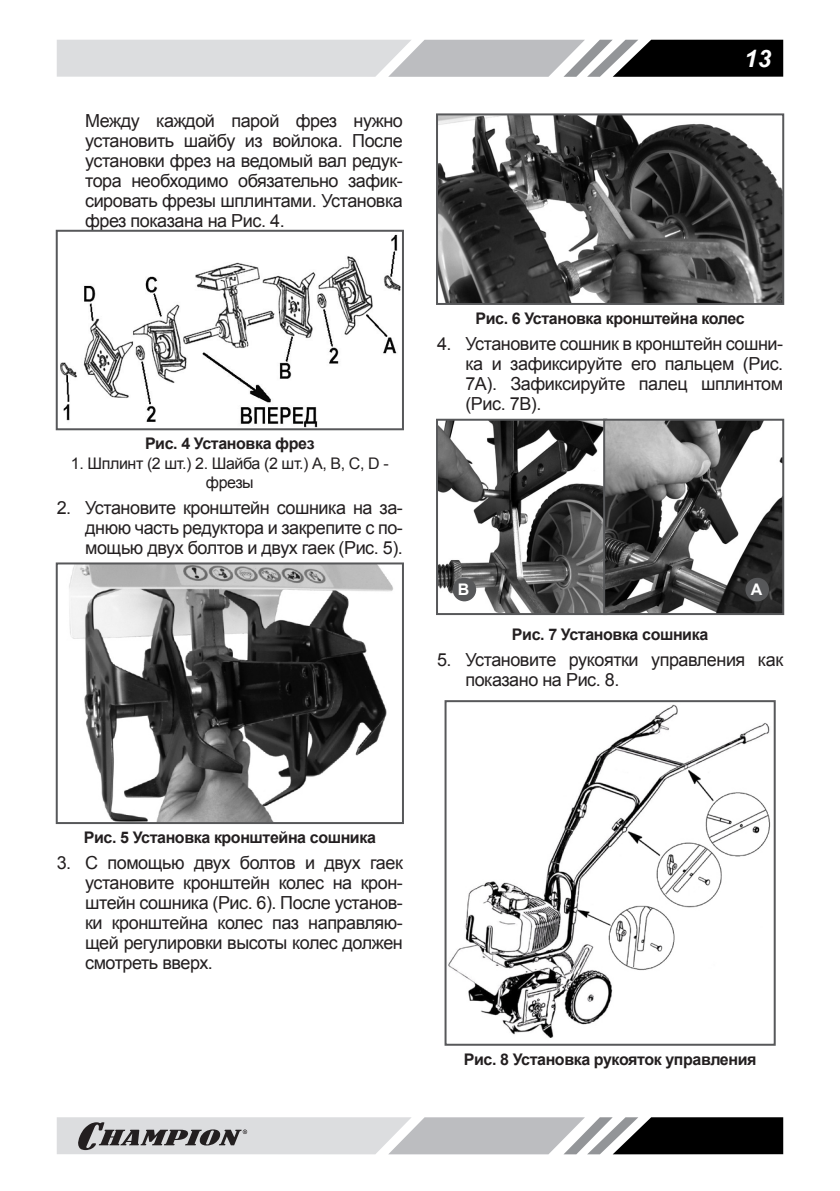
<style>
.page{position:relative;width:840px;height:1191px;background:#fff}
.page>*{position:absolute;margin:0;border:0;box-sizing:border-box;transform-origin:0 0}
.t1{font:italic 700 24px "Arial";color:#fff}
.Текст_список{font:18px/20px "Arial";letter-spacing:-.025em;color:#231f20;text-align:justify}
.РИСУНОК{font:700 16px "Arial";letter-spacing:-.025em;color:#231f20}
.РИСУНОК_список{font:16px/19.2px "Arial";letter-spacing:-.025em;color:#231f20;text-align:center}
.pic_h_left{font:700 16px "Arial";letter-spacing:-.025em;color:#231f20}
.Заголовок_1{font:700 16px "Arial";color:#fff}
</style>
<div class="page">
<svg style="left:57px;top:40px;width:725px;height:37px;background:#a7a8aa"></svg>
<svg style="left:57px;top:1117px;width:725px;height:37px;background:#9c9d9e"></svg>
<img style="left:60px;top:234px;width:341px;height:193px">
<div style="left:56px;top:230px;width:348px;height:200px;border:2px solid #57585a"></div>
<img style="left:69px;top:565px;width:324px;height:256px">
<div style="left:56px;top:562px;width:348px;height:262px;border:2px solid #57585a"></div>
<img style="left:439px;top:116px;width:341px;height:186px">
<div style="left:436px;top:113px;width:347px;height:192px;border:2px solid #57585a"></div>
<img style="left:439px;top:422px;width:163px;height:190px">
<div style="left:436px;top:419px;width:171px;height:196px;border:2px solid #57585a"></div>
<img style="left:605px;top:422px;width:175px;height:190px">
<div style="left:602px;top:419px;width:181px;height:196px;border:2px solid #57585a"></div>
<div style="left:745px;top:578px;width:23px;height:23px;background:#57585a;border-radius:50%"></div>
<div style="left:452px;top:578px;width:24px;height:23px;background:#57585a;border-radius:50%"></div>
<img style="left:448px;top:704px;width:323px;height:334px">
<div style="left:444px;top:700px;width:331px;height:345px;border:2px solid #57585a"></div>
<p class="Текст_список" style="left:85px;top:110px;width:319px">Между каждой парой фрез нужно установить шайбу из войлока. После установки фрез на ведомый вал редук&shy;тора необходимо обязательно зафик&shy;сировать фрезы шплинтами. Установка фрез показана на Рис. 4.</p>
<p class="РИСУНОК" style="left:145px;top:433px;width:171px">Рис. 4 Установка фрез</p>
<p class="РИСУНОК_список" style="left:71px;top:453px;width:319px">1. Шплинт (2 шт.) 2. Шайба (2 шт.) А, В, С, D - фрезы</p>
<p class="Текст_список" style="left:85px;top:497px;width:319px;text-indent:-28px">2. Установите кронштейн сошника на за&shy;днюю часть редуктора и закрепите с по&shy;мощью двух болтов и двух гаек (Рис. 5).</p>
<h1 class="t1" style="left:743px;top:42px;width:28px">13</h1>
<p class="РИСУНОК" style="left:475px;top:308px;width:270px">Рис. 6 Установка кронштейна колес</p>
<p class="Текст_список" style="left:465px;top:334px;width:319px;text-indent:-28px">4. Установите сошник в кронштейн сошни&shy;ка и зафиксируйте его пальцем (Рис.<br>7А). Зафиксируйте палец шплинтом (Рис. 7В).</p>
<p class="Заголовок_1" style="left:457px;top:579px;width:13px">B</p>
<p class="Заголовок_1" style="left:750px;top:579px;width:13px">A</p>
<p class="pic_h_left" style="left:511px;top:623px;width:198px">Рис. 7 Установка сошника</p>
<p class="Текст_список" style="left:465px;top:649px;width:319px;text-indent:-28px">5. Установите рукоятки управления как показано на Рис. 8.</p>
<p class="РИСУНОК" style="left:84px;top:827px;width:293px">Рис. 5 Установка кронштейна сошника</p>
<p class="Текст_список" style="left:85px;top:852px;width:319px;text-indent:-28px">3. С помощью двух болтов и двух гаек установите кронштейн колес на крон&shy;штейн сошника (Рис. 6). После установ&shy;ки кронштейна колес паз направляю&shy;щей регулировки высоты колес должен смотреть вверх.</p>
<p class="РИСУНОК" style="left:463px;top:1048px;width:294px">Рис. 8 Установка рукояток управления</p>
</div>
